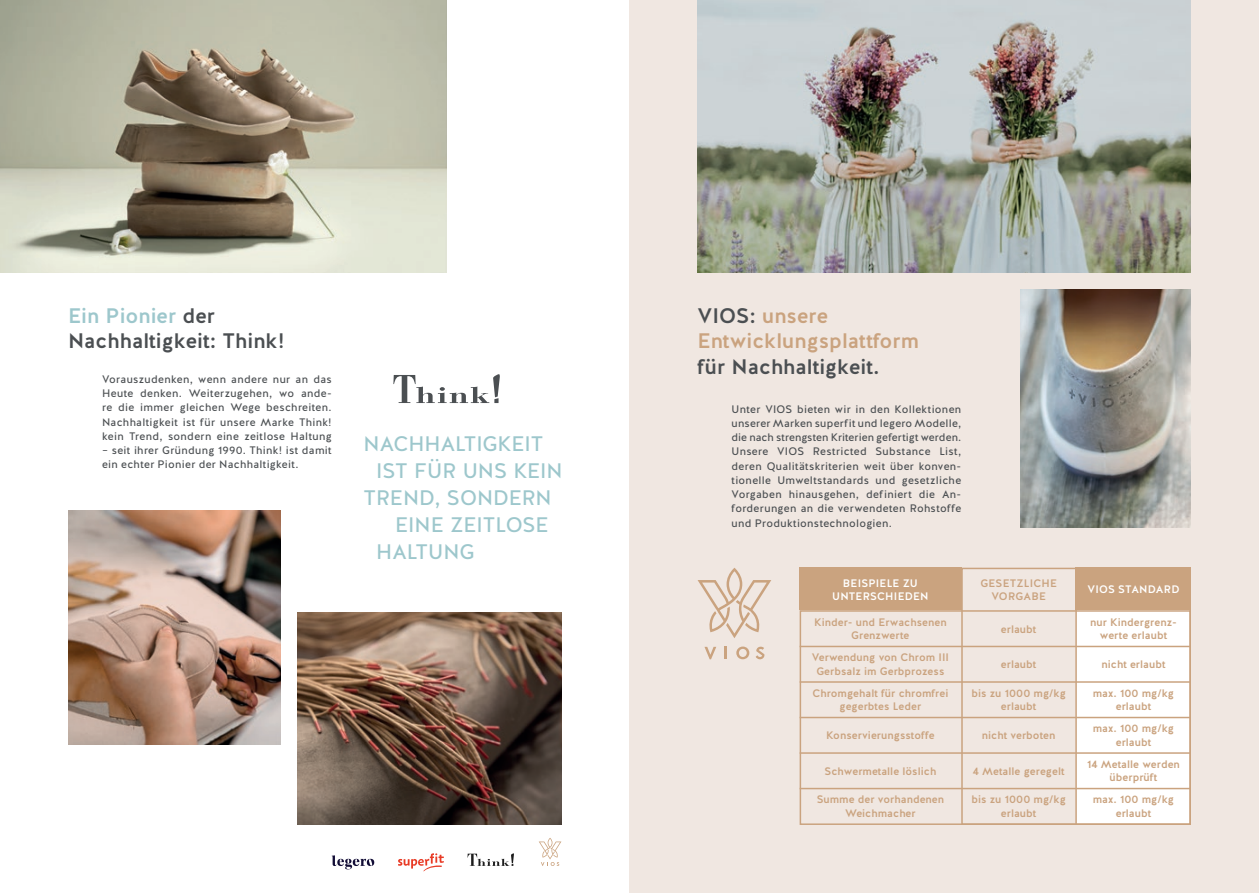
<style>
.page{position:relative;width:1259px;height:893px;background:#fff}
.page>*{position:absolute;margin:0;border:0;box-sizing:border-box;transform-origin:0 0}
.t1{font:21px "Halis GR";color:#9dc7cc}
.t2{font:500 21px "Halis GR";color:#4b4f52}
.t3{font:500 21px "Halis GR";color:#caa37f}
.t4{font:500 21px "Halis GR";color:#9dc7cc}
.t5{font:10.8px/14.2px "Halis GR";letter-spacing:.03em;color:#4b4f52;text-align:justify}
.t6{font:500 10.8px/13.5px "Halis GR";color:#caa37f;text-align:center}
.t7{font:500 10.8px "Halis GR";letter-spacing:.02em;color:#fff}
.t8{font:500 10.8px "Halis GR";letter-spacing:.02em;color:#caa37f}
.s1{color:#4b4f52}
</style>
<div class="page">
<div style="left:629px;top:0;width:630px;height:893px;background:#f0e7e1"></div>
<svg style="left:332px;top:855px;width:42px;height:14px"></svg>
<svg style="left:398px;top:853px;width:46px;height:18px"></svg>
<svg style="left:539px;top:838px;width:22px;height:28px"></svg>
<svg style="left:467px;top:853px;width:47px;height:13px"></svg>
<svg style="left:393px;top:374px;width:107px;height:29px"></svg>
<img style="left:68px;top:510px;width:213px;height:234px">
<img style="left:0;top:0;width:446px;height:272px">
<img style="left:298px;top:612px;width:263px;height:213px">
<img style="left:1020px;top:289px;width:171px;height:238px">
<img style="left:697px;top:0;width:494px;height:272px">
<div style="left:799px;top:568px;width:163px;height:42px;background:#caa37f"></div>
<div style="left:1076px;top:610px;width:115px;height:214px;background:#fff"></div>
<svg style="left:697px;top:568px;width:74px;height:70px"></svg>
<svg style="left:704px;top:647px;width:12px;height:12px"></svg>
<svg style="left:724px;top:647px;width:3px;height:12px"></svg>
<svg style="left:736px;top:647px;width:13px;height:12px"></svg>
<svg style="left:755px;top:647px;width:9px;height:12px"></svg>
<hr style="left:799px;top:646px;width:392px;height:1px;background:#caa37f">
<hr style="left:799px;top:681px;width:392px;height:2px;background:#caa37f">
<hr style="left:799px;top:717px;width:392px;height:1px;background:#caa37f">
<hr style="left:799px;top:752px;width:392px;height:2px;background:#caa37f">
<hr style="left:799px;top:788px;width:392px;height:1px;background:#caa37f">
<div style="left:799px;top:610px;width:392px;height:215px;border:2px solid #caa37f"></div>
<hr style="left:1075px;top:568px;width:1px;height:257px;background:#caa37f">
<div style="left:1075px;top:568px;width:116px;height:42px;background:#caa37f"></div>
<p class="t4" style="left:68px;top:302px;width:148px">Ein Pionier <span class="s1">der</span></p>
<p class="t2" style="left:68px;top:328px;width:218px">Nachhaltigkeit: Think!</p>
<p class="t5" style="left:102px;top:372px;width:231px">Vorauszudenken, wenn andere nur an das Heute denken. Weiterzugehen, wo ande&shy;re die immer gleichen Wege beschreiten.<br>Nachhaltigkeit ist für unsere Marke Think! kein Trend, sondern eine zeitlose Haltung</p>
<p class="t5" style="left:102px;top:443px;width:231px">– seit ihrer Gründung 1990. Think! ist damit ein echter Pionier der Nachhaltigkeit.</p>
<p class="t1" style="left:364px;top:430px;width:181px">NACHHALTIGKEIT</p>
<p class="t1" style="left:376px;top:457px;width:188px">IST FÜR UNS KEIN</p>
<p class="t1" style="left:364px;top:484px;width:190px">TREND, SONDERN</p>
<p class="t1" style="left:395px;top:511px;width:155px">EINE ZEITLOSE</p>
<p class="t1" style="left:376px;top:538px;width:100px">HALTUNG</p>
<p class="t3" style="left:697px;top:302px;width:132px"><span class="s1">VIOS:</span> unsere</p>
<p class="t3" style="left:697px;top:328px;width:223px">Entwicklungsplattform</p>
<p class="t2" style="left:697px;top:353px;width:184px">für Nachhaltigkeit.</p>
<p class="t5" style="left:731px;top:402px;width:231px">Unter VIOS bieten wir in den Kollektionen unserer Marken superfit und legero Modelle, die nach strengsten Kriterien gefertigt werden.<br>Unsere VIOS Restricted Substance List, deren Qualitätskriterien weit über konven&shy;tionelle Umweltstandards und gesetzliche Vorgaben hinausgehen, definiert die An&shy;forderungen an die verwendeten Rohstoffe und Produktionstechnologien.</p>
<p class="t7" style="left:843px;top:576px;width:76px">BEISPIELE ZU</p>
<p class="t7" style="left:832px;top:589px;width:98px">UNTERSCHIEDEN</p>
<p class="t6" style="left:814px;top:616px;width:134px">Kinder- und Erwachsenen<br>Grenzwerte</p>
<p class="t6" style="left:812px;top:651px;width:139px">Verwendung von Chrom III<br>Gerbsalz im Gerbprozess</p>
<p class="t6" style="left:812px;top:687px;width:138px">Chromgehalt für chromfrei</p>
<p class="t6" style="left:839px;top:700px;width:83px">gegerbtes Leder</p>
<p class="t6" style="left:826px;top:729px;width:110px">Konservierungsstoffe</p>
<p class="t6" style="left:824px;top:764px;width:113px">Schwermetalle löslich</p>
<p class="t6" style="left:816px;top:793px;width:129px">Summe der vorhandenen<br>Weichmacher</p>
<p class="t8" style="left:980px;top:576px;width:78px">GESETZLICHE</p>
<p class="t8" style="left:991px;top:589px;width:56px">VORGABE</p>
<p class="t6" style="left:1001px;top:622px;width:37px">erlaubt</p>
<p class="t6" style="left:1001px;top:658px;width:37px">erlaubt</p>
<p class="t6" style="left:971px;top:687px;width:96px">bis zu 1000 mg/kg</p>
<p class="t6" style="left:1001px;top:700px;width:37px">erlaubt</p>
<p class="t6" style="left:982px;top:729px;width:75px">nicht verboten</p>
<p class="t6" style="left:972px;top:764px;width:93px">4 Metalle geregelt</p>
<p class="t6" style="left:971px;top:793px;width:96px">bis zu 1000 mg/kg</p>
<p class="t6" style="left:1001px;top:807px;width:37px">erlaubt</p>
<p class="t7" style="left:1087px;top:583px;width:94px">VIOS STANDARD</p>
<p class="t6" style="left:1090px;top:616px;width:88px">nur Kindergrenz-</p>
<p class="t6" style="left:1100px;top:629px;width:69px">werte erlaubt</p>
<p class="t6" style="left:1101px;top:658px;width:66px">nicht erlaubt</p>
<p class="t6" style="left:1093px;top:687px;width:83px">max. 100 mg/kg</p>
<p class="t6" style="left:1115px;top:700px;width:37px">erlaubt</p>
<p class="t6" style="left:1093px;top:722px;width:83px">max. 100 mg/kg</p>
<p class="t6" style="left:1115px;top:736px;width:37px">erlaubt</p>
<p class="t6" style="left:1087px;top:758px;width:94px">14 Metalle werden</p>
<p class="t6" style="left:1109px;top:771px;width:49px">überprüft</p>
<p class="t6" style="left:1093px;top:793px;width:83px">max. 100 mg/kg</p>
<p class="t6" style="left:1115px;top:807px;width:37px">erlaubt</p>
</div>
